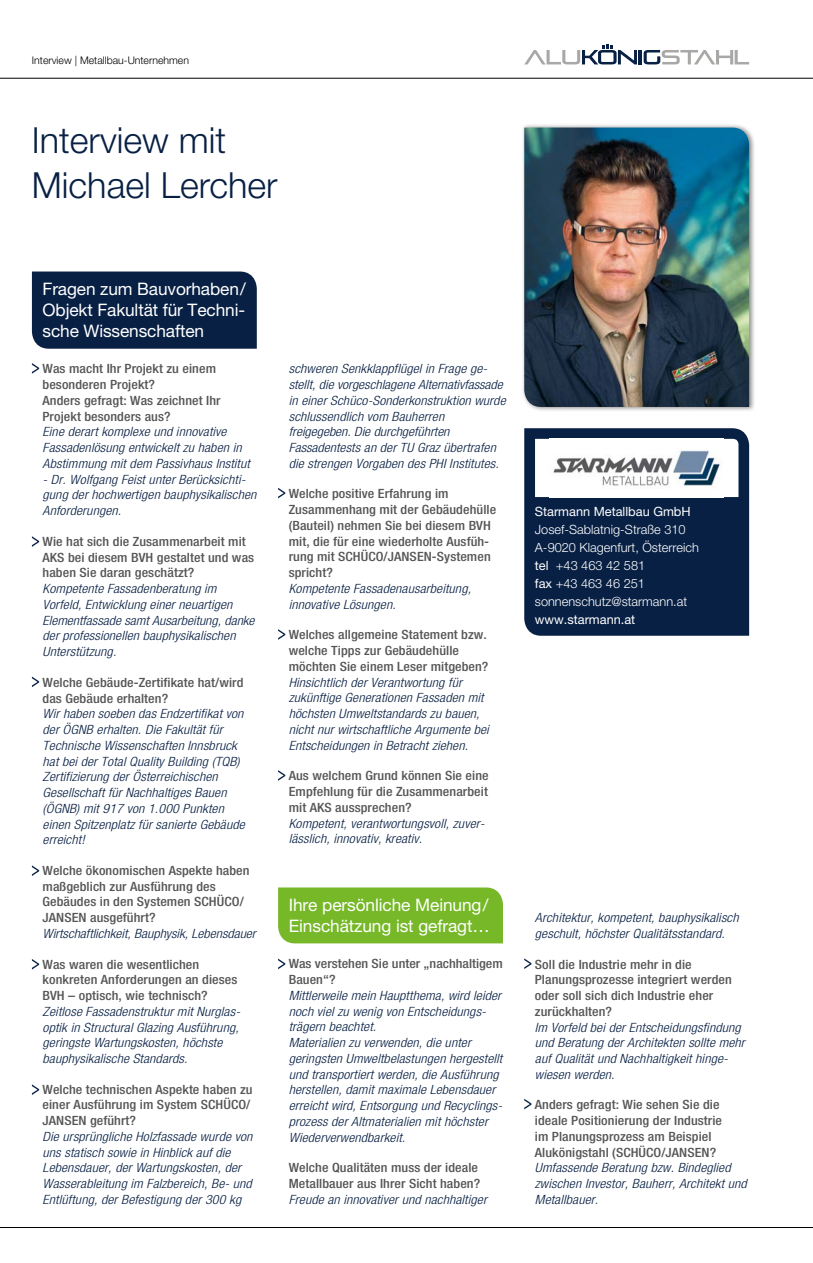
<style>
.page{position:relative;width:813px;height:1263px;background:#fff}
.page>*{position:absolute;margin:0;border:0;box-sizing:border-box;transform-origin:0 0}
._001_Headline_Innens{font:300 36px/45px "Helvetica Neue LT Pro";color:#082044}
.Interwiev_Head_Kaste{font:17.25px/21px "Helvetica Neue LT Pro";letter-spacing:-.005em;color:#fff;text-align:justify}
.INTERVIEW_Condensed{font:italic 300 condensed 12.75px/15.8px "Helvetica Neue LT Pro";letter-spacing:.01em;color:#082044;scale:1.1 1}
.INTERVIEW_Condensed-2{font:500 condensed 12.75px/15.8px "Helvetica Neue LT Pro";letter-spacing:.005em;color:#575656;scale:1.1 1}
.FließtextAKS{font:300 12.75px/18px "Helvetica Neue LT Pro";color:#fff}
.FließtextAKS-2{font:12.75px "Helvetica Neue LT Pro";color:#fff}
.Kopfzeile{font:300 10.5px "Helvetica Neue LT Pro";color:#000}
.s1{font-weight:500;font-style:normal;color:#575656}
.s2{font-weight:300;font-style:italic;color:#082044}
.s3{font-weight:400}
</style>
<div class="page">
<div style="left:521px;top:123px;width:234px;height:289px;background:#000;opacity:.45"></div>
<img style="left:524px;top:128px;width:224px;height:279px">
<hr style="left:0;top:1227px;width:812px;height:1px;background:#000">
<div style="left:524px;top:428px;width:224px;height:208px;background:#082044"></div>
<svg style="left:534px;top:439px;width:204px;height:58px"></svg>
<img style="left:549px;top:439px;width:174px;height:58px">
<hr style="left:0;top:78px;width:812px;height:1px;background:#000">
<div style="left:32px;top:271px;width:225px;height:78px;background:#082044"></div>
<div style="left:278px;top:887px;width:224px;height:56px;background:#76b828"></div>
<svg style="left:32px;top:363px;width:7px;height:11px"></svg>
<svg style="left:278px;top:488px;width:7px;height:10px"></svg>
<svg style="left:278px;top:959px;width:7px;height:10px"></svg>
<svg style="left:524px;top:958px;width:7px;height:11px"></svg>
<svg style="left:524px;top:1099px;width:7px;height:10px"></svg>
<svg style="left:278px;top:629px;width:7px;height:11px"></svg>
<svg style="left:32px;top:536px;width:7px;height:11px"></svg>
<svg style="left:278px;top:770px;width:7px;height:11px"></svg>
<svg style="left:32px;top:676px;width:7px;height:11px"></svg>
<svg style="left:32px;top:865px;width:7px;height:11px"></svg>
<svg style="left:32px;top:959px;width:7px;height:10px"></svg>
<svg style="left:32px;top:1084px;width:7px;height:11px"></svg>
<hr style="left:638px;top:50px;width:3px;height:14px;background:#082044">
<svg style="left:643px;top:50px;width:105px;height:14px"></svg>
<svg style="left:524px;top:44px;width:112px;height:20px"></svg>
<p class="Kopfzeile" style="left:32px;top:54px;width:158px">Interview | Metallbau-Unternehmen</p>
<p class="_001_Headline_Innens" style="left:32px;top:117px;width:247px">Interview mit<br>Michael Lercher</p>
<p class="Interwiev_Head_Kaste" style="left:43px;top:278px;width:205px">Fragen zum Bauvorhaben / Objekt Fakultät für Techni&shy;sche Wissenschaften</p>
<p class="INTERVIEW_Condensed" style="left:43px;top:361px;width:190px"><span class="s1">Was macht Ihr Projekt zu einem besonderen Projekt?<br>Anders gefragt: Was zeichnet Ihr<br>Projekt besonders aus?<br></span>Eine derart komplexe und innovative<br>Fassadenlösung entwickelt zu haben in<br>Abstimmung mit dem Passivhaus Institut</p>
<p class="INTERVIEW_Condensed" style="left:43px;top:472px;width:196px">- Dr. Wolfgang Feist unter Berücksichti&shy;gung der hochwertigen bauphysikalischen<br>Anforderungen.</p>
<p class="INTERVIEW_Condensed" style="left:43px;top:534px;width:194px"><span class="s1">Wie hat sich die Zusammenarbeit mit AKS bei diesem BVH gestaltet und was haben Sie daran geschätzt?<br></span>Kompetente Fassadenberatung im Vorfeld, Entwicklung einer neuartigen Elementfassade samt Ausarbeitung, danke der professionellen bauphysikalischen Unterstützung.</p>
<p class="INTERVIEW_Condensed" style="left:43px;top:675px;width:185px"><span class="s1">Welche Gebäude-Zertifikate hat/wird das Gebäude erhalten?<br></span>Wir haben soeben das Endzertifikat von der ÖGNB erhalten. Die Fakultät für Technische Wissenschaften Innsbruck hat bei der Total Quality Building (TQB)<br>Zertifizierung der Österreichischen Gesellschaft für Nachhaltiges Bauen (ÖGNB) mit 917 von 1.000 Punkten einen Spitzenplatz für sanierte Gebäude erreicht!</p>
<p class="INTERVIEW_Condensed-2" style="left:43px;top:862px;width:195px">Welche ökonomischen Aspekte haben maßgeblich zur Ausführung des Gebäudes in den Systemen SCHÜCO/ JANSEN ausgeführt?<br><span class="s2">Wirtschaftlichkeit, Bauphysik, Lebensdauer</span></p>
<p class="INTERVIEW_Condensed" style="left:43px;top:956px;width:181px"><span class="s1">Was waren die wesentlichen konkreten Anforderungen an dieses BVH – optisch, wie technisch?<br></span>Zeitlose Fassadenstruktur mit Nurglas&shy;optik in Structural Glazing Ausführung, geringste Wartungskosten, höchste bauphysikalische Standards.</p>
<p class="INTERVIEW_Condensed" style="left:43px;top:1082px;width:192px"><span class="s1">Welche technischen Aspekte haben zu einer Ausführung im System SCHÜCO/ JANSEN geführt?<br></span>Die ursprüngliche Holzfassade wurde von uns statisch sowie in Hinblick auf die Lebensdauer, der Wartungskosten, der Wasserableitung im Falzbereich, Be- und Entlüftung, der Befestigung der 300 kg</p>
<p class="INTERVIEW_Condensed" style="left:288px;top:361px;width:198px">schweren Senkklappflügel in Frage ge&shy;stellt, die vorgeschlagene Alternativfassade in einer Schüco-Sonderkonstruktion wurde schlussendlich vom Bauherren freigegeben. Die durchgeführten Fassadentests an der TU Graz übertrafen die strengen Vorgaben des PHI Institutes.</p>
<p class="INTERVIEW_Condensed-2" style="left:288px;top:486px;width:190px">Welche positive Erfahrung im<br>Zusammenhang mit der Gebäudehülle (Bauteil) nehmen Sie bei diesem BVH mit, die für eine wiederholte Ausfüh&shy;rung mit SCHÜCO/JANSEN-Systemen spricht?<br><span class="s2">Kompetente Fassadenausarbeitung, innovative Lösungen.</span></p>
<p class="INTERVIEW_Condensed" style="left:288px;top:627px;width:183px"><span class="s1">Welches allgemeine Statement bzw. welche Tipps zur Gebäudehülle möchten Sie einem Leser mitgeben?<br></span>Hinsichtlich der Verantwortung für zukünftige Generationen Fassaden mit höchsten Umweltstandards zu bauen, nicht nur wirtschaftliche Argumente bei Entscheidungen in Betracht ziehen.</p>
<p class="INTERVIEW_Condensed-2" style="left:288px;top:768px;width:183px">Aus welchem Grund können Sie eine<br>Empfehlung für die Zusammenarbeit mit AKS aussprechen?<br><span class="s2">Kompetent, verantwortungsvoll, zuver&shy;lässlich, innovativ, kreativ.</span></p>
<p class="Interwiev_Head_Kaste" style="left:288px;top:894px;width:202px">Ihre persönliche Meinung /<br>Einschätzung ist gefragt…</p>
<p class="INTERVIEW_Condensed" style="left:288px;top:956px;width:196px"><span class="s1">Was verstehen Sie unter „nachhaltigem Bauen“?<br></span>Mittlerweile mein Hauptthema, wird leider noch viel zu wenig von Entscheidungs&shy;trägern beachtet.<br>Materialien zu verwenden, die unter geringsten Umweltbelastungen hergestellt und transportiert werden, die Ausführung herstellen, damit maximale Lebensdauer erreicht wird, Entsorgung und Recyclings&shy;prozess der Altmaterialien mit höchster Wiederverwendbarkeit.</p>
<p class="INTERVIEW_Condensed-2" style="left:288px;top:1160px;width:181px">Welche Qualitäten muss der ideale<br>Metallbauer aus Ihrer Sicht haben?<br><span class="s2">Freude an innovativer und nachhaltiger</span></p>
<p class="FließtextAKS-2" style="left:534px;top:504px;width:157px">Starmann Metallbau GmbH</p>
<p class="FließtextAKS" style="left:534px;top:521px;width:152px">Josef-Sablatnig-Straße 310</p>
<p class="FließtextAKS" style="left:534px;top:539px;width:165px">A-9020 Klagenfurt, Österreich</p>
<p class="FließtextAKS" style="left:534px;top:557px;width:112px"><span class="s3">tel</span> +43 463 42 581</p>
<p class="FließtextAKS" style="left:534px;top:575px;width:111px"><span class="s3">fax</span> +43 463 46 251</p>
<p class="FließtextAKS" style="left:534px;top:593px;width:154px">sonnenschutz@starmann.at <span class="s3">www.starmann.at</span></p>
<p class="INTERVIEW_Condensed" style="left:534px;top:910px;width:187px">Architektur, kompetent, bauphysikalisch geschult, höchster Qualitätsstandard.</p>
<p class="INTERVIEW_Condensed" style="left:534px;top:956px;width:192px"><span class="s1">Soll die Industrie mehr in die<br>Planungsprozesse integriert werden oder soll sich dich Industrie eher zurückhalten?<br></span>Im Vorfeld bei der Entscheidungsfindung und Beratung der Architekten sollte mehr auf Qualität und Nachhaltigkeit hinge&shy;wiesen werden.</p>
<p class="INTERVIEW_Condensed-2" style="left:534px;top:1097px;width:194px">Anders gefragt: Wie sehen Sie die ideale Positionierung der Industrie<br>im Planungsprozess am Beispiel Alukönigstahl (SCHÜCO/JANSEN?<br><span class="s2">Umfassende Beratung bzw. Bindeglied zwischen Investor, Bauherr, Architekt und Metallbauer.</span></p>
</div>
